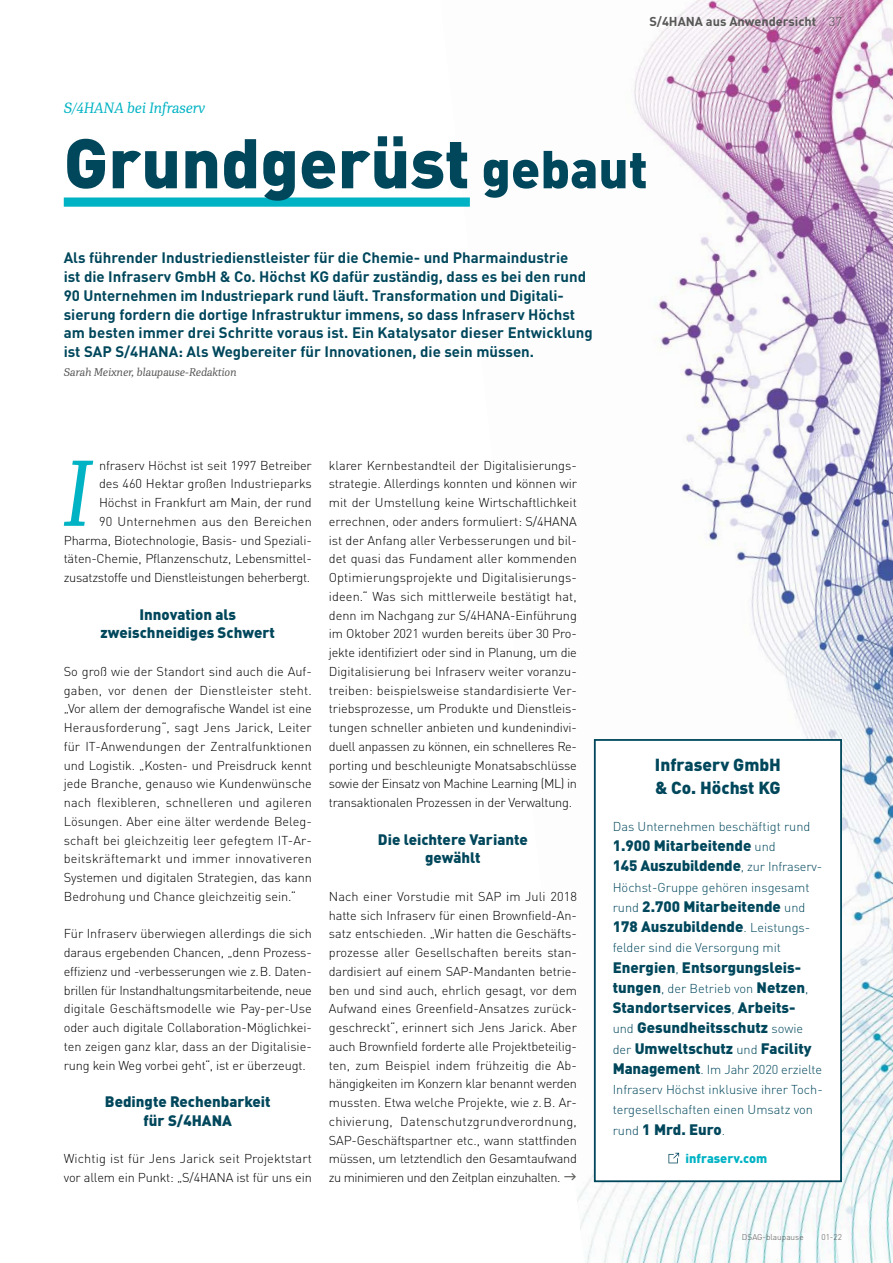
<style>
.page{position:relative;width:893px;height:1263px;background:#fff}
.page>*{position:absolute;margin:0;border:0;box-sizing:border-box;transform-origin:0 0}
.t1{font:italic 93.6px "PFDIN Serif";color:#00b3c4}
.t2{font:900 69px "DINOT";color:#00475c}
.t3{font:900 17.25px/22.5px "DINOT";color:#00475c}
.t4{font:italic 16.5px "PFDIN Serif";color:#575756}
.t5{font:700 15px/18.8px "DINOT";color:#00475c}
.t6{font:900 15px/20.2px "DINOT";color:#00475c;text-align:center}
.t7{font:italic 15px "PFDIN Serif";color:#00b3c4}
.t8{font:300 12.75px/18.8px "DINOT";letter-spacing:-.01em;color:#000;text-align:justify}
.t9{font:300 12.75px/20.2px "DINOT";color:#00475c;text-align:justify}
.t10{font:700 12.75px "DINOT";color:#575756}
.t11{font:900 12.75px "DINOT";color:#00b3c4}
.t12{font:300 12.75px "DINOT";color:#575756}
.t13{font:italic 11.25px "PFDIN Serif";color:#575756}
.t14{font:300 8.25px "DINOT";color:#575756}
.s1{font-size:52.5px}
.s2{font-weight:300;font-size:12.75px}
.s3{font-weight:900;font-size:15px}
</style>
<div class="page">
<img style="left:577px;top:0;width:316px;height:1263px">
<div style="left:64px;top:197px;width:406px;height:10px;background:#00b3c4"></div>
<div style="left:595px;top:740px;width:246px;height:441px;background:#fff"></div>
<svg style="left:668px;top:1153px;width:11px;height:10px"></svg>
<div style="left:594px;top:739px;width:248px;height:443px;border:2px solid #00475c"></div>
<p class="t10" style="left:649px;top:11px;width:169px">S/4HANA aus Anwendersicht</p>
<p class="t12" style="left:829px;top:12px;width:15px">37</p>
<p class="t7" style="left:64px;top:99px;width:143px">S/4HANA bei Infraserv</p>
<h2 class="t2" style="left:64px;top:108px;width:585px">Grundgerüst <span class="s1">gebaut</span></h2>
<p class="t5" style="left:64px;top:247px;width:530px">Als führender Industriedienstleister für die Chemie- und Pharmaindustrie<br>ist die Infraserv GmbH &amp; Co. Höchst KG dafür zuständig, dass es bei den rund 90 Unternehmen im Industriepark rund läuft. Transformation und Digitali&shy;sierung fordern die dortige Infrastruktur immens, so dass Infraserv Höchst am besten immer drei Schritte voraus ist. Ein Katalysator dieser Entwicklung ist SAP S/4HANA: Als Wegbereiter für Innovationen, die sein müssen.</p>
<p class="t13" style="left:64px;top:365px;width:174px">Sarah Meixner, blaupause-Redaktion</p>
<p class="t8" style="left:64px;top:455px;width:250px;text-align:right">nfraserv Höchst ist seit 1997 Betreiber<br>des 460 Hektar großen Industrieparks Höchst in Frankfurt am Main, der rund<br>90 Unternehmen aus den Bereichen Pharma, Biotechnologie, Basis- und Speziali&shy;täten-Chemie, Pflanzenschutz, Lebensmittel&shy;zusatzstoffe und Dienstleistungen beherbergt.</p>
<p class="t6" style="left:101px;top:603px;width:176px;line-height:18.8px">Innovation als zweischneidiges Schwert</p>
<p class="t8" style="left:64px;top:661px;width:250px">So groß wie der Standort sind auch die Auf&shy;gaben, vor denen der Dienstleister steht. „Vor allem der demografische Wandel ist eine Herausforderung“, sagt Jens Jarick, Leiter für IT-Anwendungen der Zentralfunktionen und Logistik. „Kosten- und Preisdruck kennt jede Branche, genauso wie Kundenwünsche nach flexibleren, schnelleren und agileren Lösungen. Aber eine älter werdende Beleg&shy;schaft bei gleichzeitig leer gefegtem IT-Ar&shy;beitskräftemarkt und immer innovativeren Systemen und digitalen Strategien, das kann Bedrohung und Chance gleichzeitig sein.“</p>
<p class="t8" style="left:64px;top:923px;width:250px">Für Infraserv überwiegen allerdings die sich daraus ergebenden Chancen, „denn Prozess&shy;effizienz und -verbesserungen wie z.B. Daten&shy;brillen für Instandhaltungsmitarbeitende, neue digitale Geschäftsmodelle wie Pay-per-Use oder auch digitale Collaboration-Möglichkei&shy;ten zeigen ganz klar, dass an der Digitalisie&shy;rung kein Weg vorbei geht“, ist er überzeugt.</p>
<p class="t6" style="left:105px;top:1091px;width:167px;line-height:18.8px">Bedingte Rechenbarkeit für S/4HANA</p>
<p class="t8" style="left:64px;top:1148px;width:250px">Wichtig ist für Jens Jarick seit Projektstart vor allem ein Punkt: „S/4HANA ist für uns ein</p>
<h1 class="t1" style="left:62px;top:434px;width:29px">I</h1>
<p class="t8" style="left:329px;top:455px;width:250px">klarer Kernbestandteil der Digitalisierungs&shy;strategie. Allerdings konnten und können wir mit der Umstellung keine Wirtschaftlichkeit errechnen, oder anders formuliert: S/4HANA ist der Anfang aller Verbesserungen und bil&shy;det quasi das Fundament aller kommenden Optimierungsprojekte und Digitalisierungs&shy;ideen.“ Was sich mittlerweile bestätigt hat, denn im Nachgang zur S/4HANA-Einführung im Oktober 2021 wurden bereits über 30 Pro&shy;jekte identifiziert oder sind in Planung, um die Digitalisierung bei Infraserv weiter voranzu&shy;treiben: beispielsweise standardisierte Ver&shy;triebsprozesse, um Produkte und Dienstleis&shy;tungen schneller anbieten und kundenindivi&shy;duell anpassen zu können, ein schnelleres Re&shy;porting und beschleunigte Monatsabschlüsse sowie der Einsatz von Machine Learning (ML) in transaktionalen Prozessen in der Verwaltung.</p>
<p class="t6" style="left:378px;top:828px;width:151px;line-height:18.8px">Die leichtere Variante gewählt</p>
<p class="t8" style="left:329px;top:886px;width:250px">Nach einer Vorstudie mit SAP im Juli 2018 hatte sich Infraserv für einen Brownfield-An&shy;satz entschieden. „Wir hatten die Geschäfts&shy;prozesse aller Gesellschaften bereits stan&shy;dardisiert auf einem SAP-Mandanten betrie&shy;ben und sind auch, ehrlich gesagt, vor dem Aufwand eines Greenfield-Ansatzes zurück&shy;geschreckt“, erinnert sich Jens Jarick. Aber auch Brownfield forderte alle Projektbeteilig&shy;ten, zum Beispiel indem frühzeitig die Ab&shy;hängigkeiten im Konzern klar benannt werden mussten. Etwa welche Projekte, wie z.B. Ar&shy;chivierung, Datenschutzgrundverordnung, SAP-Geschäftspartner etc., wann stattfinden müssen, um letztendlich den Gesamtaufwand zu minimieren und den Zeitplan einzuhalten.</p>
<p class="t4" style="left:563px;top:1166px;width:15px">→</p>
<h3 class="t3" style="left:655px;top:752px;width:128px">Infraserv GmbH &amp; Co. Höchst KG</h3>
<p class="t9" style="left:613px;top:815px;width:199px">Das Unternehmen beschäftigt rund</p>
<p class="t6" style="left:613px;top:834px;width:211px;text-align:left">1.900 Mitarbeitende <span class="s2">und<br></span>145 Auszubildende<span class="s2">, zur Infraserv-</span></p>
<p class="t9" style="left:613px;top:876px;width:198px">Höchst-Gruppe gehören insgesamt</p>
<p class="t6" style="left:613px;top:895px;width:199px;text-align:left"><span class="s2">rund</span> 2.700 Mitarbeitende <span class="s2">und<br></span>178 Auszubildende<span class="s2">. Leistungs-</span></p>
<p class="t9" style="left:613px;top:936px;width:170px">felder sind die Versorgung mit</p>
<p class="t6" style="left:613px;top:955px;width:190px">Energien<span class="s2">,</span> Entsorgungsleis-</p>
<p class="t9" style="left:613px;top:977px;width:197px"><span class="s3">tungen</span>, der Betrieb von <span class="s3">Netzen</span>,</p>
<p class="t6" style="left:613px;top:996px;width:200px;text-align:left">Standortservices<span class="s2">,</span> Arbeits&shy;<span class="s2">und</span> Gesundheitsschutz <span class="s2">sowie der</span> Umweltschutz <span class="s2">und</span> Facility</p>
<p class="t9" style="left:613px;top:1058px;width:212px"><span class="s3">Management</span>. Im Jahr 2020 erzielte Infraserv Höchst inklusive ihrer Toch&shy;tergesellschaften einen Umsatz von</p>
<p class="t6" style="left:613px;top:1117px;width:114px"><span class="s2">rund</span> 1 Mrd. Euro<span class="s2">.</span></p>
<p class="t11" style="left:685px;top:1148px;width:83px">infraserv.com</p>
<p class="t14" style="left:742px;top:1231px;width:63px">DSAG-blaupause</p>
<p class="t14" style="left:821px;top:1231px;width:22px">01-22</p>
</div>
